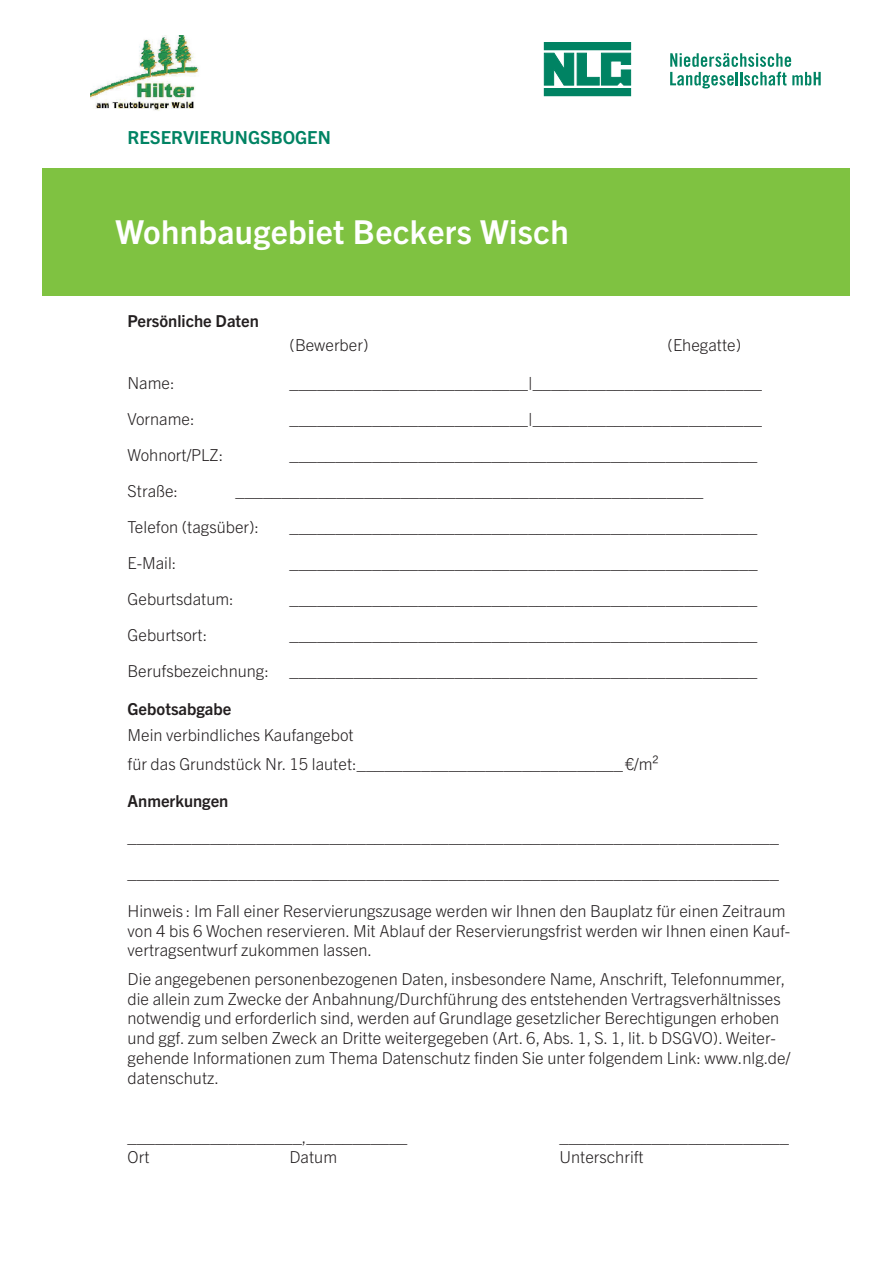
<style>
.page{position:relative;width:893px;height:1263px;background:#fff}
.page>*{position:absolute;margin:0;border:0;box-sizing:border-box;transform-origin:0 0}
.t1{font:700 33px "Trade Gothic Next LT Pro";letter-spacing:.01em;color:#fff}
.t2{font:700 18px "Trade Gothic Next LT Pro";color:#008363}
.t3{font:300 16.5px/19.8px "Trade Gothic Next LT Pro";color:#231f20}
.t4{font:700 16.5px "Trade Gothic Next LT Pro";color:#231f20}
</style>
<div class="page">
<div style="left:43px;top:168px;width:807px;height:128px;background:#7fc241"></div>
<div style="left:544px;top:88px;width:87px;height:8px;background:#008363"></div>
<div style="left:544px;top:43px;width:87px;height:7px;background:#008363"></div>
<svg style="left:544px;top:53px;width:87px;height:32px"></svg>
<svg style="left:670px;top:53px;width:151px;height:36px"></svg>
<img style="left:91px;top:36px;width:108px;height:75px">
<p class="t2" style="left:128px;top:125px;width:205px">RESERVIERUNGSBOGEN</p>
<h1 class="t1" style="left:116px;top:209px;width:454px">Wohnbaugebiet Beckers Wisch</h1>
<p class="t4" style="left:128px;top:310px;width:133px">Persönliche Daten</p>
<p class="t3" style="left:290px;top:334px;width:80px">(Bewerber)</p>
<p class="t3" style="left:668px;top:334px;width:75px">(Ehegatte)</p>
<p class="t3" style="left:128px;top:372px;width:49px">Name:</p>
<p class="t3" style="left:290px;top:372px;width:474px">__________________________|_________________________</p>
<p class="t3" style="left:128px;top:408px;width:69px">Vorname:</p>
<p class="t3" style="left:290px;top:408px;width:474px">__________________________|_________________________</p>
<p class="t3" style="left:128px;top:444px;width:97px">Wohnort/PLZ:</p>
<p class="t3" style="left:290px;top:444px;width:469px">___________________________________________________</p>
<p class="t3" style="left:128px;top:480px;width:52px">Straße:</p>
<p class="t3" style="left:128px;top:472px;width:577px;line-height:36px;text-indent:108px">___________________________________________________<br>Telefon (tagsüber):</p>
<p class="t3" style="left:290px;top:516px;width:469px">___________________________________________________</p>
<p class="t3" style="left:128px;top:552px;width:50px">E-Mail:</p>
<p class="t3" style="left:290px;top:552px;width:469px">___________________________________________________</p>
<p class="t3" style="left:128px;top:588px;width:108px">Geburtsdatum:</p>
<p class="t3" style="left:290px;top:588px;width:469px">___________________________________________________</p>
<p class="t3" style="left:128px;top:624px;width:81px">Geburtsort:</p>
<p class="t3" style="left:290px;top:624px;width:469px">___________________________________________________</p>
<p class="t3" style="left:128px;top:660px;width:143px">Berufsbezeichnung:</p>
<p class="t3" style="left:290px;top:660px;width:469px">___________________________________________________</p>
<p class="t4" style="left:128px;top:697px;width:105px">Gebotsabgabe</p>
<p class="t3" style="left:128px;top:719px;width:533px;line-height:29.5px">Mein verbindliches Kaufangebot<br>für das Grundstück Nr. 15 lautet:_____________________________€/m²</p>
<p class="t4" style="left:128px;top:789px;width:102px">Anmerkungen</p>
<p class="t3" style="left:128px;top:818px;width:653px;line-height:36px">_______________________________________________________________________ _______________________________________________________________________</p>
<p class="t3" style="left:128px;top:900px;width:664px">Hinweis : Im Fall einer Reservierungszusage werden wir Ihnen den Bauplatz für einen Zeitraum von 4 bis 6 Wochen reservieren. Mit Ablauf der Reservierungsfrist werden wir Ihnen einen Kauf&shy;vertragsentwurf zukommen lassen.</p>
<p class="t3" style="left:128px;top:968px;width:664px">Die angegebenen personenbezogenen Daten, insbesondere Name, Anschrift, Telefonnummer, die allein zum Zwecke der Anbahnung/Durchführung des entstehenden Vertragsverhältnisses notwendig und erforderlich sind, werden auf Grundlage gesetzlicher Berechtigungen erhoben und ggf. zum selben Zweck an Dritte weitergegeben (Art. 6, Abs. 1, S. 1, lit. b DSGVO). Weiter&shy;gehende Informationen zum Thema Datenschutz finden Sie unter folgendem Link: www.nlg.de/ datenschutz.</p>
<p class="t3" style="left:128px;top:1126px;width:281px">___________________,___________</p>
<p class="t3" style="left:560px;top:1126px;width:231px">_________________________</p>
<p class="t3" style="left:128px;top:1146px;width:23px">Ort</p>
<p class="t3" style="left:290px;top:1146px;width:49px">Datum</p>
<p class="t3" style="left:560px;top:1146px;width:86px">Unterschrift</p>
</div>
